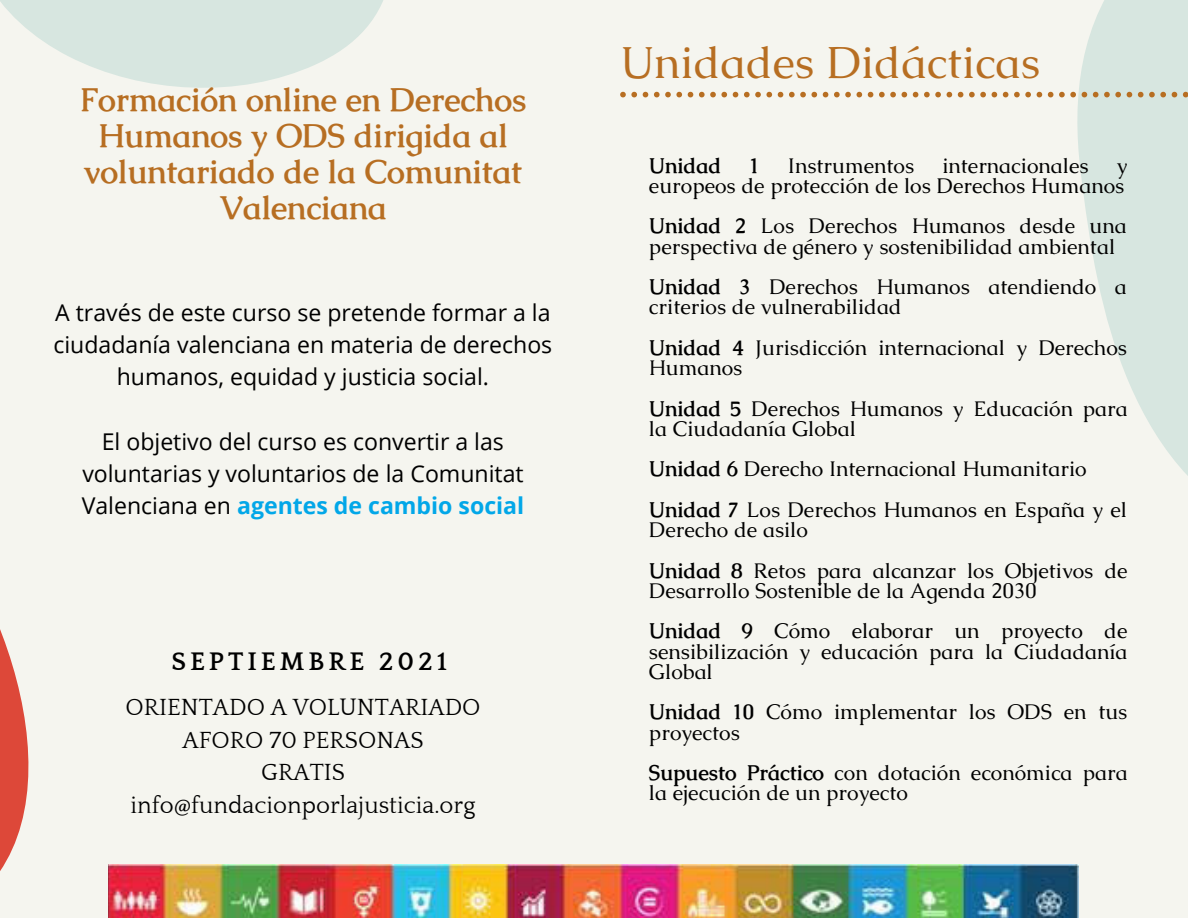
<style>
.page{position:relative;width:1188px;height:918px;background:#f5f5ef}
.page>*{position:absolute;margin:0;border:0;box-sizing:border-box;transform-origin:0 0}
.t1{font:45px "Caudex";color:#b76e22}
.t2{font:700 32.7px/36px "Caudex";color:#b76e22;text-align:center}
.t3{font:700 26.1px "Quattrocento";letter-spacing:.15em;color:#000}
.t4{font:24px "Quattrocento";color:#000}
.t5{font:23.1px/32.2px "Open Sans";color:#000;text-align:center}
.t6{font:21.3px/20.2px "Caudex";color:#000}
.t7{font:700 21.3px "Caudex";color:#000}
.s1{font-weight:700;color:#02a7e8}
.s2{font-weight:700}
</style>
<div class="page">
<svg style="left:0;top:629px;width:109px;height:289px"></svg>
<svg style="left:0;top:0;width:383px;height:88px"></svg>
<svg style="left:892px;top:0;width:296px;height:476px"></svg>
<img style="left:109px;top:864px;width:970px;height:54px">
<svg style="left:620px;top:92px;width:568px;height:5px"></svg>
<p class="t2" style="left:80px;top:82px;width:448px">Formación online en Derechos<br>Humanos y ODS dirigida al voluntariado de la Comunitat<br>Valenciana</p>
<p class="t5" style="left:53px;top:296px;width:500px">A través de este curso se pretende formar a la ciudadanía valenciana en materia de derechos humanos, equidad y justicia social.</p>
<p class="t5" style="left:82px;top:424px;width:444px">El objetivo del curso es convertir a las voluntarias y voluntarios de la Comunitat<br>Valenciana en <span class="s1">agentes de cambio social</span></p>
<p class="t3" style="left:172px;top:648px;width:277px">SEPTIEMBRE 2021</p>
<p class="t4" style="left:126px;top:695px;width:357px">ORIENTADO A VOLUNTARIADO</p>
<p class="t4" style="left:183px;top:727px;width:243px">AFORO 70 PERSONAS</p>
<p class="t4" style="left:261px;top:760px;width:85px">GRATIS</p>
<p class="t4" style="left:131px;top:793px;width:346px">info@fundacionporlajusticia.org</p>
<p class="t1" style="left:620px;top:33px;width:421px">Unidades Didácticas</p>
<p class="t7" style="left:649px;top:152px;width:74px">Unidad</p>
<p class="t7" style="left:749px;top:152px;width:12px">1</p>
<p class="t6" style="left:788px;top:155px;width:128px">Instrumentos</p>
<p class="t6" style="left:942px;top:155px;width:148px">internacionales</p>
<p class="t6" style="left:649px;top:155px;width:480px;text-align:right">y<br>europeos de protección de los Derechos Humanos</p>
<p class="t6" style="left:649px;top:216px;width:479px"><span class="s2">Unidad 2</span> Los Derechos Humanos desde una perspectiva de género y sostenibilidad ambiental</p>
<p class="t6" style="left:649px;top:277px;width:479px"><span class="s2">Unidad 3</span> Derechos Humanos atendiendo a criterios de vulnerabilidad</p>
<p class="t6" style="left:649px;top:337px;width:480px"><span class="s2">Unidad 4</span> Jurisdicción internacional y Derechos<br>Humanos</p>
<p class="t6" style="left:649px;top:398px;width:480px"><span class="s2">Unidad 5</span> Derechos Humanos y Educación para la Ciudadanía Global</p>
<p class="t6" style="left:649px;top:459px;width:439px"><span class="s2">Unidad 6</span> Derecho Internacional Humanitario</p>
<p class="t6" style="left:649px;top:499px;width:480px"><span class="s2">Unidad 7</span> Los Derechos Humanos en España y el<br>Derecho de asilo</p>
<p class="t6" style="left:649px;top:560px;width:480px"><span class="s2">Unidad 8</span> Retos para alcanzar los Objetivos de<br>Desarrollo Sostenible de la Agenda 2030</p>
<p class="t6" style="left:649px;top:621px;width:480px;text-align:justify"><span class="s2">Unidad 9</span> Cómo elaborar un proyecto de sensibilización y educación para la Ciudadanía Global</p>
<p class="t6" style="left:649px;top:702px;width:480px"><span class="s2">Unidad 10</span> Cómo implementar los ODS en tus proyectos</p>
<p class="t6" style="left:649px;top:763px;width:480px"><span class="s2">Supuesto Práctico</span> con dotación económica para la ejecución de un proyecto</p>
</div>
